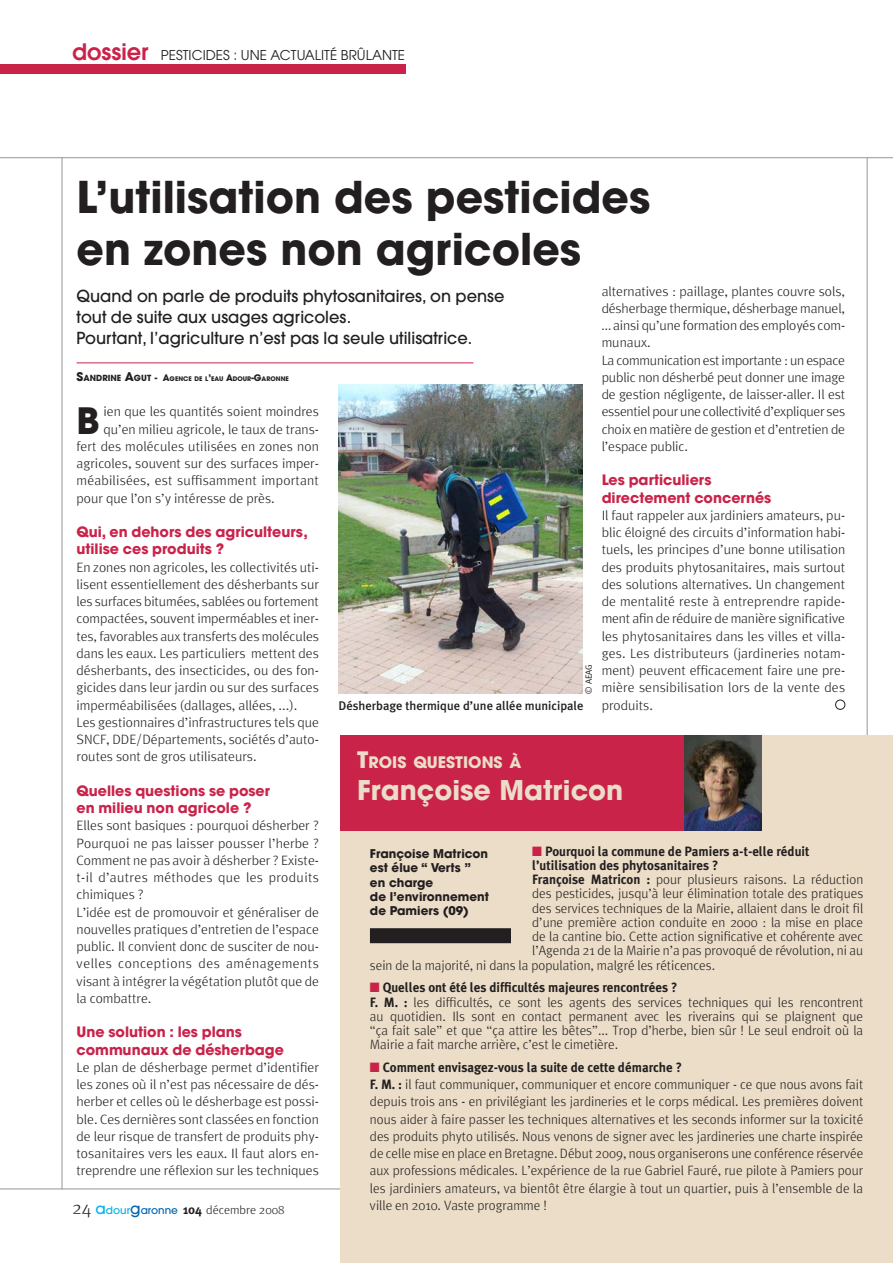
<style>
.page{position:relative;width:893px;height:1263px;background:#fff}
.page>*{position:absolute;margin:0;border:0;box-sizing:border-box;transform-origin:0 0}
.t1{font:700 43.5px/52.5px "Avant Garde";color:#231f20}
.t2{font:700 36px "Avant Garde";color:#231f20}
.t3{font:700 27px "Avant Garde";color:#ebddc7}
.t4{font:500 16.5px/21px "Avant Garde";color:#231f20}
.t5{font:700 15.75px "Avant Garde";color:#ebddc7}
.t6{font:700 14.25px/17.2px "Avant Garde";color:#c9234a}
.t7{font:300 13.5px/17.2px "Meta";color:#231f20}
.t8{font:300 13.5px/17.2px "Meta";color:#231f20;text-align:justify;scale:.96 1}
.t9{font:700 13.5px/14.2px "Meta Plus";color:#231f20;scale:.96 1}
.t10{font:13.5px "Avant Garde";color:#231f20}
.t11{font:500 12.6px "Meta Plus";color:#231f20}
.t12{font:700 12px/14.4px "Avant Garde";color:#231f20}
.t13{font:300 12px "Meta";color:#231f20}
.t14{font:9px "Meta Plus Normal";color:#231f20}
.t15{font:700 6.3px "Avant Garde";color:#231f20}
.s1{font-weight:600;font-size:22.5px;color:#c9234a}
.s2{font-size:12px}
.s3{font-size:8.4px}
.s4{font-size:9px}
.s5{font-size:22.5px}
.s6{color:#c9234a}
.s7{font-family:"Meta Plus";font-weight:700}
.s8{font-size:18px}
.s9{font-family:"Avant Garde";font-weight:500;font-size:15px;color:#00b4ea}
.s10{font-family:"Avant Garde";font-weight:500;font-size:10.5px;color:#00b4ea}
.s11{font-family:"Avant Garde";font-weight:500;font-size:15px;color:#0067b1}
.s12{font-family:"Avant Garde";font-weight:500;font-size:10.5px;color:#0067b1}
.s13{font-family:"Meta Plus";font-weight:700;font-size:12.75px}
</style>
<div class="page">
<hr style="left:62px;top:157px;width:1px;height:1032px;background:#939598">
<hr style="left:867px;top:158px;width:1px;height:1030px;background:#939598">
<hr style="left:0;top:157px;width:893px;height:1px;background:#939598">
<hr style="left:0;top:1188px;width:893px;height:1px;background:#939598">
<div style="left:0;top:64px;width:406px;height:10px;background:#c9234a"></div>
<hr style="left:77px;top:363px;width:396px;height:1px;background:#c9234a">
<div style="left:835px;top:700px;width:10px;height:9px;border:1px solid #231f20;border-radius:50%"></div>
<img style="left:338px;top:385px;width:244px;height:308px">
<div style="left:340px;top:736px;width:553px;height:527px;background:#ebddc7"></div>
<div style="left:340px;top:736px;width:376px;height:95px;background:#c9234a"></div>
<img style="left:685px;top:736px;width:76px;height:95px">
<div style="left:370px;top:928px;width:141px;height:15px;background:#231f20"></div>
<p class="t10" style="left:72px;top:50px;width:334px"><span class="s1">dossier</span> PESTICIDES : UNE ACTUALITÉ BRÛLANTE</p>
<h1 class="t1" style="left:77px;top:175px;width:575px">L’utilisation des pesticides en zones non agricoles</h1>
<p class="t4" style="left:77px;top:286px;width:429px">Quand on parle de produits phytosanitaires, on pense tout de suite aux usages agricoles.<br>Pourtant, l’agriculture n’est pas la seule utilisatrice.</p>
<p class="t15" style="left:77px;top:376px;width:214px"><span class="s2">S</span><span class="s3">ANDRINE</span> <span class="s2">A</span><span class="s3">GUT</span> <span class="s4">- A</span>GENCE DE L<span class="s4">’</span>EAU <span class="s4">A</span>DOUR<span class="s4">-G</span>ARONNE</p>
<h2 class="t2" style="left:77px;top:407px;width:25px">B</h2>
<p class="t7" style="left:103px;top:404px;width:217px">ien que les quantités soient moindres</p>
<p class="t7" style="left:602px;top:284px;width:245px">alternatives : paillage, plantes couvre sols, désherbage thermique, désherbage manuel, … ainsi qu’une formation des employés com&shy;munaux.<br>La communication est importante : un espace public non désherbé peut donner une image de gestion négligente, de laisser-aller. Il est essentiel pour une collectivité d’expliquer ses choix en matière de gestion et d’entretien de l’espace public.</p>
<p class="t6" style="left:602px;top:473px;width:171px">Les particuliers directement concernés</p>
<p class="t7" style="left:602px;top:508px;width:245px;text-align:justify">Il faut rappeler aux jardiniers amateurs, pu&shy;blic éloigné des circuits d’information habi&shy;tuels, les principes d’une bonne utilisation des produits phytosanitaires, mais surtout des solutions alternatives. Un changement de mentalité reste à entreprendre rapide&shy;ment afin de réduire de manière significative les phytosanitaires dans les villes et villa&shy;ges. Les distributeurs (jardineries notam&shy;ment) peuvent efficacement faire une pre&shy;mière sensibilisation lors de la vente des</p>
<p class="t7" style="left:103px;top:422px;width:217px">qu’en milieu agricole, le taux de trans-</p>
<p class="t7" style="left:77px;top:439px;width:244px">fert des molécules utilisées en zones non</p>
<p class="t7" style="left:77px;top:456px;width:244px">agricoles, souvent sur des surfaces imper-</p>
<p class="t7" style="left:77px;top:473px;width:244px">méabilisées, est suffisamment important</p>
<p class="t7" style="left:77px;top:491px;width:200px">pour que l’on s’y intéresse de près.</p>
<p class="t6" style="left:77px;top:524px;width:233px">Qui, en dehors des agriculteurs, utilise ces produits ?</p>
<p class="t7" style="left:77px;top:560px;width:244px">En zones non agricoles, les collectivités uti&shy;lisent essentiellement des désherbants sur les surfaces bitumées, sablées ou fortement compactées, souvent imperméables et iner&shy;tes, favorables aux transferts des molécules dans les eaux. Les particuliers mettent des désherbants, des insecticides, ou des fon&shy;gicides dans leur jardin ou sur des surfaces imperméabilisées (dallages, allées, ...).<br>Les gestionnaires d’infrastructures tels que SNCF, DDE/Départements, sociétés d’auto&shy;routes sont de gros utilisateurs.</p>
<p class="t6" style="left:77px;top:783px;width:195px">Quelles questions se poser en milieu non agricole ?</p>
<p class="t7" style="left:77px;top:818px;width:244px">Elles sont basiques : pourquoi désherber ?<br>Pourquoi ne pas laisser pousser l’herbe ?<br>Comment ne pas avoir à désherber ? Existe&shy;t-il d’autres méthodes que les produits chimiques ?<br>L’idée est de promouvoir et généraliser de nouvelles pratiques d’entretien de l’espace public. Il convient donc de susciter de nou&shy;velles conceptions des aménagements visant à intégrer la végétation plutôt que de la combattre.</p>
<p class="t6" style="left:77px;top:1025px;width:209px">Une solution : les plans communaux de désherbage</p>
<p class="t7" style="left:77px;top:1060px;width:244px;text-align:justify">Le plan de désherbage permet d’identifier les zones où il n’est pas nécessaire de dés&shy;herber et celles où le désherbage est possi&shy;ble. Ces dernières sont classées en fonction de leur risque de transfert de produits phy&shy;tosanitaires vers les eaux. Il faut alors en&shy;treprendre une réflexion sur les techniques</p>
<p class="t14" style="left:585px;top:694px;width:31px;rotate:-90deg">© AEAG</p>
<p class="t11" style="left:338px;top:699px;width:246px">Désherbage thermique d’une allée municipale</p>
<p class="t7" style="left:602px;top:698px;width:53px">produits.</p>
<p class="t5" style="left:357px;top:756px;width:166px"><span class="s5">T</span>ROIS QUESTIONS À</p>
<h3 class="t3" style="left:357px;top:780px;width:268px">Françoise Matricon</h3>
<p class="t12" style="left:370px;top:847px;width:120px">Françoise Matricon est élue “ Verts ” en charge<br>de l’environnement de Pamiers (09)</p>
<p class="t9" style="left:532px;top:844px;width:290px"><span class="s6">■</span> Pourquoi la commune de Pamiers a-t-elle réduit l’utilisation des phytosanitaires ?</p>
<p class="t8" style="left:532px;top:872px;width:346px"><span class="s7">Françoise Matricon :</span> pour plusieurs raisons. La réduction</p>
<p class="t8" style="left:532px;top:886px;width:346px">des pesticides, jusqu’à leur élimination totale des pratiques</p>
<p class="t8" style="left:532px;top:901px;width:346px">des services techniques de la Mairie, allaient dans le droit fil</p>
<p class="t8" style="left:532px;top:915px;width:346px">d’une première action conduite en 2000 : la mise en place</p>
<p class="t8" style="left:532px;top:929px;width:346px">de la cantine bio. Cette action significative et cohérente avec</p>
<p class="t8" style="left:532px;top:943px;width:346px">l’Agenda 21 de la Mairie n’a pas provoqué de révolution, ni au</p>
<p class="t8" style="left:370px;top:958px;width:361px">sein de la majorité, ni dans la population, malgré les réticences.</p>
<p class="t9" style="left:370px;top:981px;width:322px"><span class="s6">■</span> Quelles ont été les difficultés majeures rencontrées ?</p>
<p class="t8" style="left:370px;top:996px;width:515px;line-height:14.2px"><span class="s7">F. M. :</span> les difficultés, ce sont les agents des services techniques qui les rencontrent au quotidien. Ils sont en contact permanent avec les riverains qui se plaignent que “ça fait sale” et que “ça attire les bêtes”... Trop d’herbe, bien sûr ! Le seul endroit où la Mairie a fait marche arrière, c’est le cimetière.</p>
<p class="t9" style="left:370px;top:1061px;width:327px"><span class="s6">■</span> Comment envisagez-vous la suite de cette démarche ?</p>
<p class="t8" style="left:370px;top:1077px;width:515px"><span class="s7">F. M. :</span> il faut communiquer, communiquer et encore communiquer - ce que nous avons fait depuis trois ans - en privilégiant les jardineries et le corps médical. Les premières doivent nous aider à faire passer les techniques alternatives et les seconds informer sur la toxicité des produits phyto utilisés. Nous venons de signer avec les jardineries une charte inspirée de celle mise en place en Bretagne. Début 2009, nous organiserons une conférence réservée aux professions médicales. L’expérience de la rue Gabriel Fauré, rue pilote à Pamiers pour les jardiniers amateurs, va bientôt être élargie à tout un quartier, puis à l’ensemble de la ville en 2010. Vaste programme !</p>
<p class="t13" style="left:72px;top:1205px;width:214px"><span class="s8">24</span> <span class="s9">a</span><span class="s10">dour</span><span class="s11">g</span><span class="s12">aronne</span> <span class="s13">104</span> décembre 2008</p>
</div>
